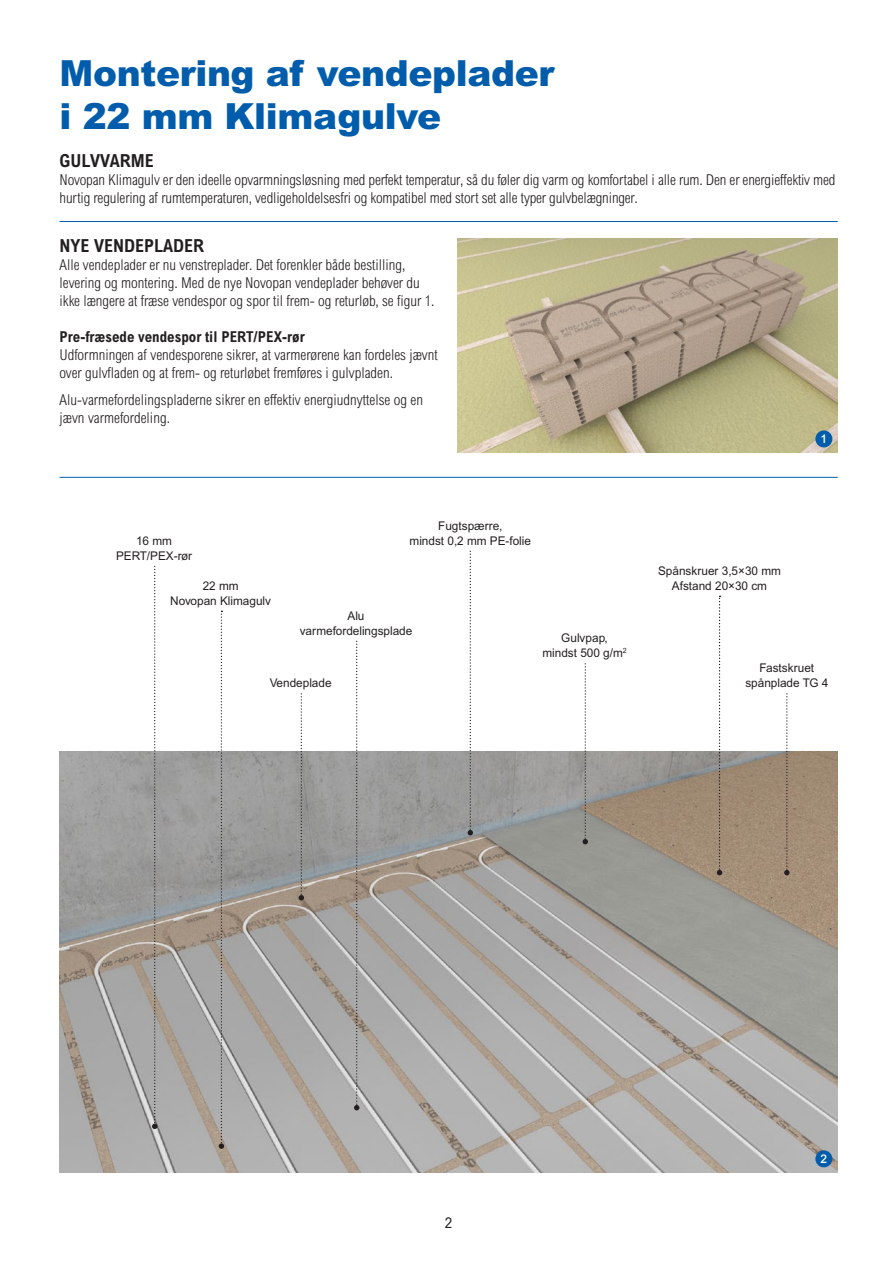
<style>
.page{position:relative;width:893px;height:1263px;background:#fff}
.page>*{position:absolute;margin:0;border:0;box-sizing:border-box;transform-origin:0 0}
.t1{font:900 36px/43.2px "Arial MT Pro";letter-spacing:-.01em;color:#015dab}
.t2{font:700 condensed 18px "Arial MT Pro";color:#231f20}
.t3{font:300 condensed 15px/18px "Arial MT Pro";color:#231f20}
.t4{font:700 condensed 15px "Arial MT Pro";color:#231f20}
.t5{font:condensed 15px "Arial MT Pro";color:#231f20}
.t6{font:12px/15px "Arial MT Pro";color:#231f20;text-align:center}
.t7{font:500 12px "Arial MT Pro";color:#fff}
</style>
<div class="page">
<img style="left:457px;top:239px;width:381px;height:214px">
<img style="left:60px;top:752px;width:778px;height:421px">
<svg style="left:784px;top:694px;width:6px;height:181px"></svg>
<svg style="left:717px;top:596px;width:5px;height:279px"></svg>
<svg style="left:152px;top:566px;width:5px;height:563px"></svg>
<svg style="left:219px;top:611px;width:5px;height:538px"></svg>
<svg style="left:354px;top:641px;width:5px;height:469px"></svg>
<svg style="left:299px;top:694px;width:5px;height:206px"></svg>
<svg style="left:468px;top:551px;width:5px;height:284px"></svg>
<svg style="left:583px;top:664px;width:5px;height:180px"></svg>
<div style="left:815px;top:430px;width:17px;height:17px;background:#015dab;border-radius:50%"></div>
<div style="left:815px;top:1150px;width:17px;height:17px;background:#015dab;border-radius:50%"></div>
<hr style="left:60px;top:221px;width:778px;height:1px;background:#015dab">
<hr style="left:60px;top:477px;width:778px;height:1px;background:#015dab">
<h1 class="t1" style="left:60px;top:52px;width:496px">Montering af vendeplader i 22 mm Klimagulve</h1>
<p class="t2" style="left:60px;top:150px;width:96px">GULVVARME</p>
<p class="t3" style="left:60px;top:171px;width:777px">Novopan Klimagulv er den ideelle opvarmningsløsning med perfekt temperatur, så du føler dig varm og komfortabel i alle rum. Den er energieffektiv med hurtig regulering af rumtemperaturen, vedligeholdelsesfri og kompatibel med stort set alle typer gulvbelægninger.</p>
<p class="t2" style="left:60px;top:235px;width:146px">NYE VENDEPLADER</p>
<p class="t3" style="left:60px;top:256px;width:377px">Alle vendeplader er nu venstreplader. Det forenkler både bestilling, levering og montering. Med de nye Novopan vendeplader behøver du ikke længere at fræse vendespor og spor til frem- og returløb, se figur 1.</p>
<p class="t4" style="left:60px;top:328px;width:247px">Pre-fræsede vendespor til PERT/PEX-rør</p>
<p class="t3" style="left:60px;top:346px;width:380px">Udformningen af vendesporene sikrer, at varmerørene kan fordeles jævnt over gulvfladen og at frem- og returløbet fremføres i gulvpladen.</p>
<p class="t3" style="left:60px;top:391px;width:365px">Alu-varmefordelingspladerne sikrer en effektiv energiudnyttelse og en jævn varmefordeling.</p>
<p class="t6" style="left:116px;top:534px;width:78px">16 mm<br>PERT/PEX-rør</p>
<p class="t6" style="left:170px;top:579px;width:102px">22 mm<br>Novopan Klimagulv</p>
<p class="t6" style="left:410px;top:519px;width:123px">Fugtspærre,<br>mindst 0,2 mm PE-folie</p>
<p class="t6" style="left:300px;top:609px;width:114px">Alu varmefordelingsplade</p>
<p class="t6" style="left:270px;top:676px;width:63px">Vendeplade</p>
<p class="t6" style="left:542px;top:630px;width:86px">Gulvpap,<br>mindst 500 g/m<sup>2</sup></p>
<p class="t7" style="left:821px;top:432px;width:8px">1</p>
<p class="t6" style="left:658px;top:564px;width:124px">Spånskruer 3,5×30 mm<br>Afstand 20×30 cm</p>
<p class="t6" style="left:745px;top:661px;width:84px">Fastskruet spånplade TG 4</p>
<p class="t5" style="left:445px;top:1214px;width:9px">2</p>
<p class="t7" style="left:821px;top:1152px;width:8px">2</p>
</div>
